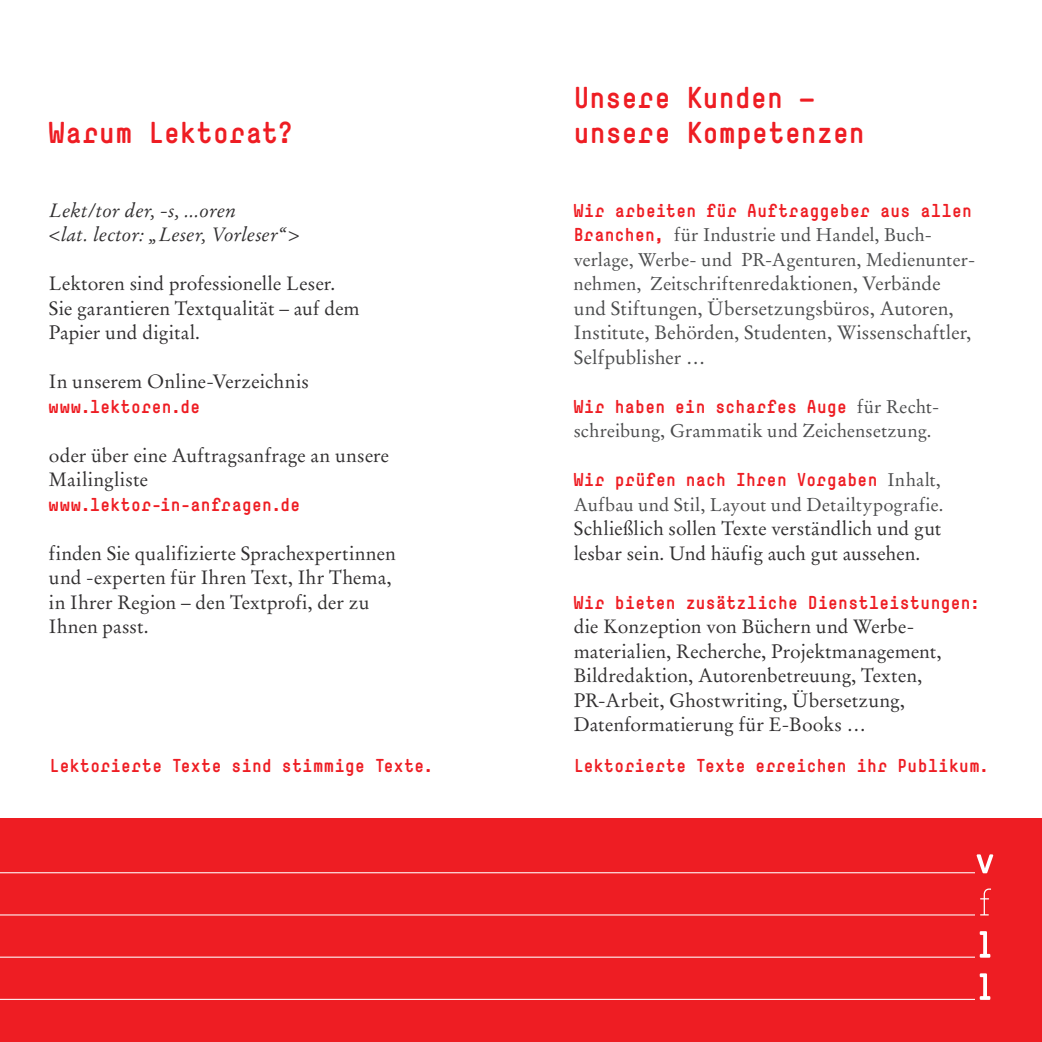
<style>
.page{position:relative;width:1042px;height:1042px;background:#fff}
.page>*{position:absolute;margin:0;border:0;box-sizing:border-box;transform-origin:0 0}
.t1{font:700 29.75px/35px "Simple";letter-spacing:.015em;color:#ee1d23}
.t2{font:19.25px/24.5px "Stempel Garamond";letter-spacing:.005em;color:#312f30}
.t3{font:19.25px/24.5px "Stempel Garamond";color:#4b4c4d}
.t4{font:italic 19.25px/24.5px "Stempel Garamond";letter-spacing:.01em;color:#312f30}
.t5{font:700 18.38px "Simple";letter-spacing:.03em;color:#ee1d23}
.t6{font:18.38px/24.5px "Stempel Garamond";letter-spacing:.005em;color:#4b4c4d}
.s1{font-family:"Simple";font-weight:700;color:#ee1d23}
.s2{font-size:19.25px}
.s3{font-family:"Stempel Garamond";font-weight:400;color:#4b4c4d}
</style>
<div class="page">
<div style="left:0;top:818px;width:1042px;height:224px;background:#ee1d23"></div>
<svg style="left:976px;top:854px;width:17px;height:19px"></svg>
<svg style="left:980px;top:888px;width:11px;height:27px"></svg>
<svg style="left:979px;top:931px;width:11px;height:26px"></svg>
<svg style="left:979px;top:973px;width:11px;height:27px"></svg>
<hr style="left:0;top:872px;width:975px;height:1px;background:#fff">
<hr style="left:0;top:914px;width:975px;height:1px;background:#fff">
<hr style="left:0;top:956px;width:975px;height:1px;background:#fff">
<hr style="left:0;top:999px;width:975px;height:1px;background:#fff">
<h1 class="t1" style="left:49px;top:115px;width:246px">Warum Lektorat?</h1>
<p class="t4" style="left:49px;top:198px;width:252px">Lekt/tor der, -s, ...oren<br>&lt;lat. lector: „Leser, Vorleser“&gt;</p>
<p class="t2" style="left:49px;top:271px;width:312px">Lektoren sind professionelle Leser.<br>Sie garantieren Textqualität – auf dem<br>Papier und digital.</p>
<p class="t2" style="left:49px;top:369px;width:262px">In unserem Online-Verzeichnis</p>
<p class="t5" style="left:49px;top:395px;width:153px">www.lektoren.de</p>
<p class="t2" style="left:49px;top:443px;width:342px">oder über eine Auftragsanfrage an unsere<br>Mailingliste</p>
<p class="t5" style="left:49px;top:493px;width:253px">www.lektor-in-anfragen.de</p>
<p class="t2" style="left:49px;top:541px;width:348px">finden Sie qualifizierte Sprachexpertinnen und -experten für Ihren Text, Ihr Thema, in Ihrer Region – den Textprofi, der zu Ihnen passt.</p>
<h1 class="t1" style="left:574px;top:80px;width:292px">Unsere Kunden — unsere Kompetenzen</h1>
<p class="t5" style="left:574px;top:199px;width:400px">Wir arbeiten für Auftraggeber aus allen</p>
<p class="t6" style="left:574px;top:223px;width:401px"><span class="s1">Branchen,</span> für Industrie und Handel, Buch&shy;verlage, Werbe- und PR-Agenturen, Medienunter&shy;nehmen, Zeitschriften<span class="s2">redaktionen, Verbände</span></p>
<p class="t3" style="left:574px;top:296px;width:399px">und Stiftungen, Übersetzungsbüros, Autoren,<br>Institute, Behörden, Studenten, Wissenschaftler,<br>Selfpublisher …</p>
<p class="t5" style="left:574px;top:395px;width:365px">Wir haben ein scharfes Auge <span class="s3">für Recht-</span></p>
<p class="t6" style="left:574px;top:419px;width:359px">schreibung, Grammatik und Zeichensetzung.</p>
<p class="t5" style="left:574px;top:469px;width:369px">Wir prüfen nach Ihren Vorgaben <span class="s3">Inhalt,</span></p>
<p class="t6" style="left:574px;top:492px;width:371px">Aufbau und Stil, Layout und Detailtypografie.</p>
<p class="t2" style="left:574px;top:516px;width:369px">Schließlich sollen Texte verständlich und gut lesbar sein. Und häufig auch gut aussehen.</p>
<p class="t5" style="left:574px;top:591px;width:408px">Wir bieten zusätzliche Dienstleistungen:</p>
<p class="t2" style="left:574px;top:614px;width:369px">die Konzeption von Büchern und Werbe&shy;materialien, Recherche, Projektmanagement, Bildredaktion, Autorenbetreuung, Texten, PR-Arbeit, Ghostwriting, Übersetzung, Datenformatierung für E-Books …</p>
<p class="t5" style="left:50px;top:754px;width:385px">Lektorierte Texte sind stimmige Texte.</p>
<p class="t5" style="left:574px;top:754px;width:417px">Lektorierte Texte erreichen ihr Publikum.</p>
</div>
